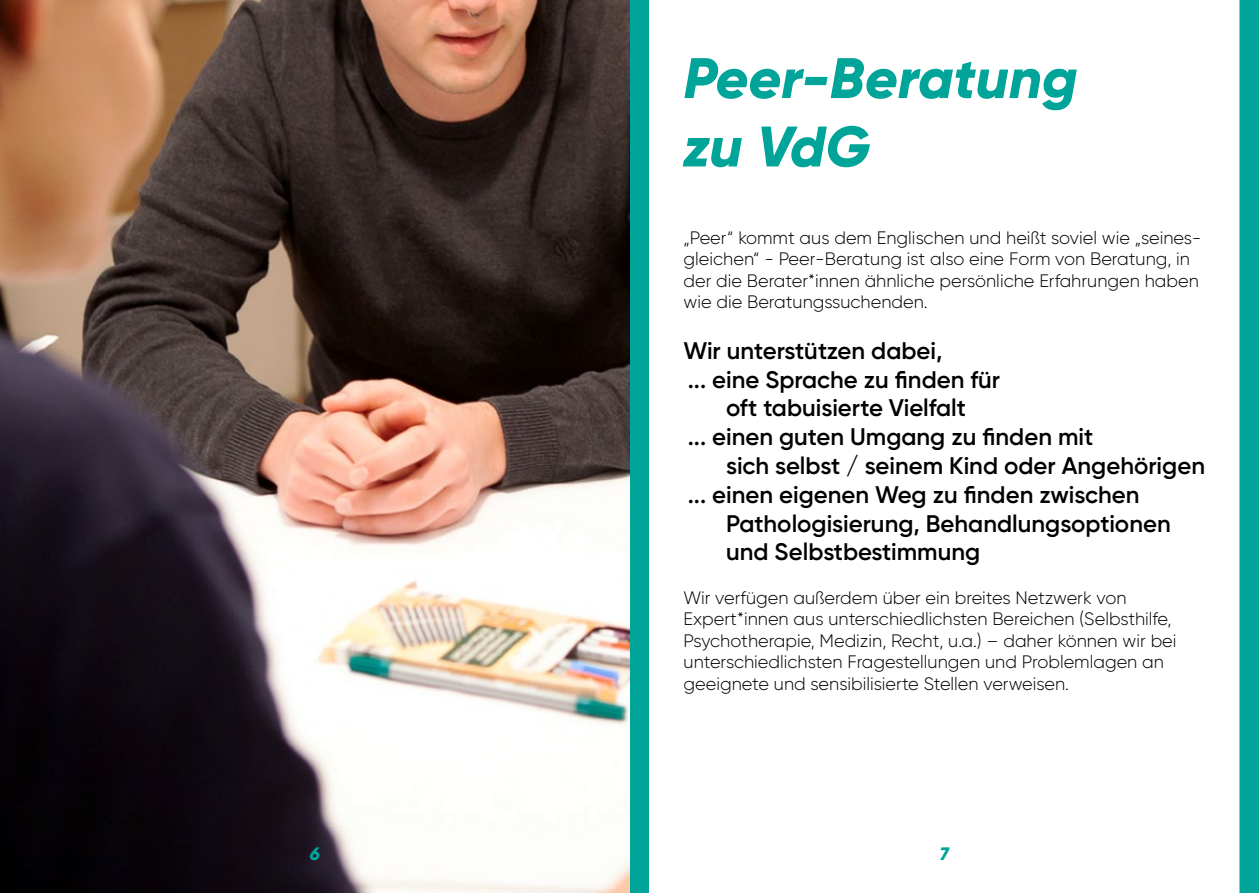
<style>
.page{position:relative;width:1259px;height:893px;background:#fff}
.page>*{position:absolute;margin:0;border:0;box-sizing:border-box;transform-origin:0 0}
.t1{font:italic 600 57px/68.4px "Gilroy";color:#00a498}
.t2{font:600 24px "Gilroy";color:#000}
.t3{font:300 18px/21.6px "Gilroy";color:#000}
.t4{font:italic 600 18px "Gilroy";color:#00a498}
</style>
<div class="page">
<svg style="left:629px;top:0;width:630px;height:893px"></svg>
<img style="left:0;top:0;width:629px;height:893px">
<h1 class="t1" style="left:683px;top:44px;width:395px">Peer-Beratung zu VdG</h1>
<p class="t3" style="left:683px;top:226px;width:519px">„Peer“ kommt aus dem Englischen und heißt soviel wie „seines&shy;gleichen“ - Peer-Beratung ist also eine Form von Beratung, in der die Berater*innen ähnliche persönliche Erfahrungen haben wie die Beratungssuchenden.</p>
<h2 class="t2" style="left:683px;top:335px;width:260px">Wir unterstützen dabei,</h2>
<h2 class="t2" style="left:688px;top:364px;width:314px">.... eine Sprache zu finden für</h2>
<h2 class="t2" style="left:726px;top:393px;width:241px">oft tabuisierte Vielfalt</h2>
<h2 class="t2" style="left:688px;top:422px;width:407px">.... einen guten Umgang zu finden mit</h2>
<h2 class="t2" style="left:726px;top:451px;width:480px">sich selbst / seinem Kind oder Angehörigen</h2>
<h2 class="t2" style="left:688px;top:479px;width:453px">.... einen eigenen Weg zu finden zwischen</h2>
<h2 class="t2" style="left:726px;top:508px;width:446px">Pathologisierung, Behandlungsoptionen</h2>
<h2 class="t2" style="left:726px;top:537px;width:256px">und Selbstbestimmung</h2>
<p class="t3" style="left:683px;top:586px;width:494px">Wir verfügen außerdem über ein breites Netzwerk von Expert*innen aus unterschiedlichsten Bereichen (Selbsthilfe, Psychotherapie, Medizin, Recht, u.a.) – daher können wir bei unterschiedlichsten Fragestellungen und Problemlagen an geeignete und sensibilisierte Stellen verweisen.</p>
<p class="t4" style="left:310px;top:842px;width:12px">6</p>
<p class="t4" style="left:940px;top:842px;width:10px">7</p>
</div>
